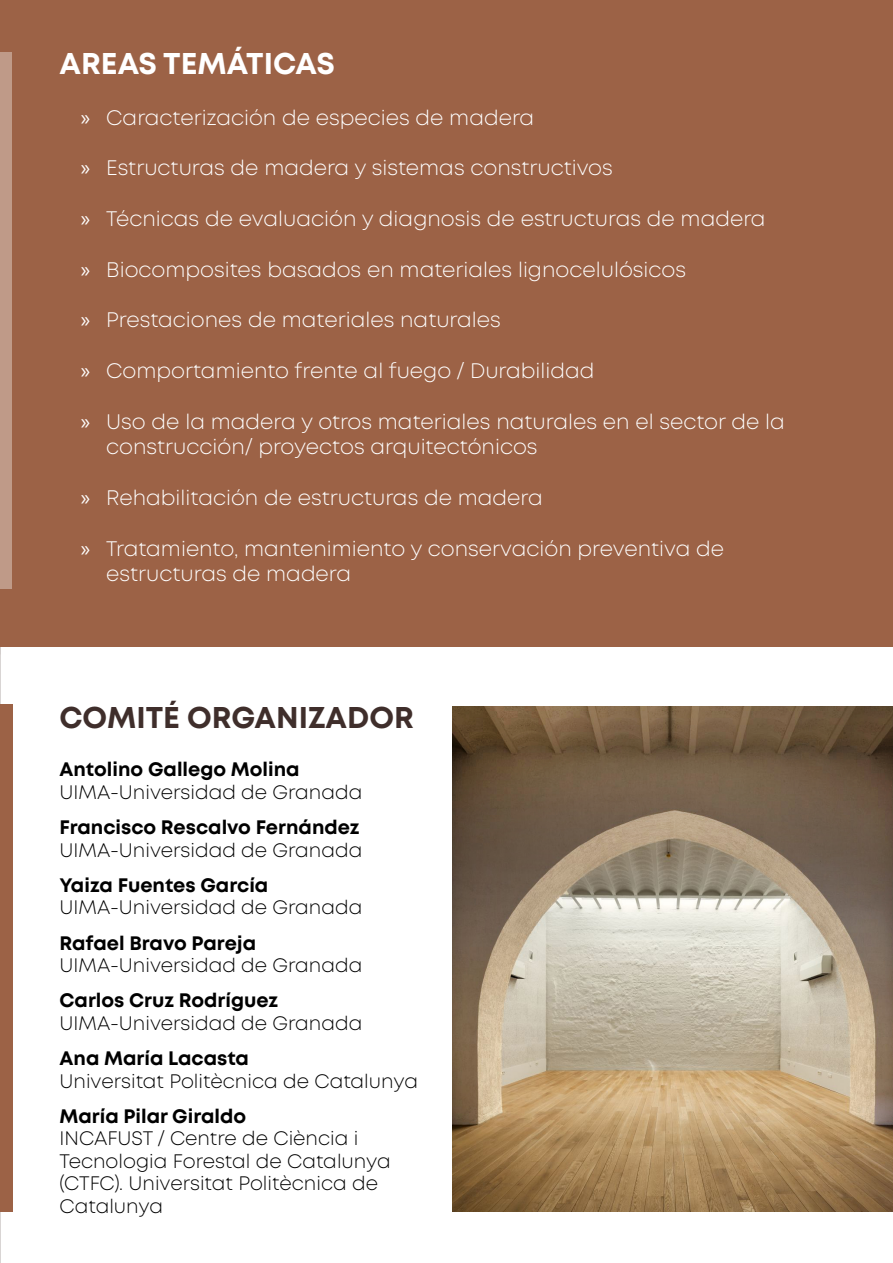
<style>
.page{position:relative;width:893px;height:1263px;background:#fff}
.page>*{position:absolute;margin:0;border:0;box-sizing:border-box;transform-origin:0 0}
.t1{font:700 30px "Mont";color:#3f2e2b}
.t2{font:700 30px "Mont";color:#fff}
.t3{font:300 21px/25.2px "Mont";color:#fff}
.t4{font:300 19.5px/22.5px "Mont";color:#000}
.t5{font:700 19.5px "Mont";color:#000}
.s1{font-family:"Myriad Pro";font-weight:400;font-size:22.5px}
</style>
<div class="page">
<img style="left:453px;top:707px;width:440px;height:505px">
<div style="left:0;top:0;width:893px;height:646px;background:#9c6246"></div>
<div style="left:0;top:704px;width:12px;height:508px;background:#9c6246"></div>
<div style="left:0;top:52px;width:11px;height:537px;background:#bf9a88"></div>
<h1 class="t2" style="left:60px;top:44px;width:277px">AREAS TEMÁTICAS</h1>
<p class="t3" style="left:81px;top:105px;width:455px"><span class="s1">»</span> Caracterización de especies de madera</p>
<p class="t3" style="left:81px;top:156px;width:534px"><span class="s1">»</span> Estructuras de madera y sistemas constructivos</p>
<p class="t3" style="left:81px;top:206px;width:686px"><span class="s1">»</span> Técnicas de evaluación y diagnosis de estructuras de madera</p>
<p class="t3" style="left:81px;top:257px;width:607px"><span class="s1">»</span> Biocomposites basados en materiales lignocelulósicos</p>
<p class="t3" style="left:81px;top:308px;width:422px"><span class="s1">»</span> Prestaciones de materiales naturales</p>
<p class="t3" style="left:81px;top:358px;width:515px"><span class="s1">»</span> Comportamiento frente al fuego / Durabilidad</p>
<p class="t3" style="left:106px;top:409px;width:680px;text-indent:-26px"><span class="s1">»</span> Uso de la madera y otros materiales naturales en el sector de la construcción/ proyectos arquitectónicos</p>
<p class="t3" style="left:81px;top:485px;width:464px"><span class="s1">»</span> Rehabilitación de estructuras de madera</p>
<p class="t3" style="left:106px;top:536px;width:619px;text-indent:-26px"><span class="s1">»</span> Tratamiento, mantenimiento y conservación preventiva de estructuras de madera</p>
<h1 class="t1" style="left:60px;top:698px;width:356px">COMITÉ ORGANIZADOR</h1>
<p class="t5" style="left:60px;top:757px;width:242px">Antolino Gallego Molina</p>
<p class="t4" style="left:60px;top:781px;width:304px">UIMA-Universidad de Granada</p>
<p class="t5" style="left:60px;top:815px;width:302px">Francisco Rescalvo Fernández</p>
<p class="t4" style="left:60px;top:839px;width:304px">UIMA-Universidad de Granada</p>
<p class="t5" style="left:60px;top:872px;width:210px">Yaiza Fuentes García</p>
<p class="t4" style="left:60px;top:896px;width:304px">UIMA-Universidad de Granada</p>
<p class="t5" style="left:60px;top:930px;width:198px">Rafael Bravo Pareja</p>
<p class="t4" style="left:60px;top:954px;width:304px">UIMA-Universidad de Granada</p>
<p class="t5" style="left:60px;top:988px;width:220px">Carlos Cruz Rodríguez</p>
<p class="t4" style="left:60px;top:1012px;width:304px">UIMA-Universidad de Granada</p>
<p class="t5" style="left:60px;top:1046px;width:191px">Ana María Lacasta</p>
<p class="t4" style="left:60px;top:1070px;width:360px">Universitat Politècnica de Catalunya</p>
<p class="t5" style="left:60px;top:1103px;width:188px">María Pilar Giraldo</p>
<p class="t4" style="left:60px;top:1127px;width:333px">INCAFUST / Centre de Ciència i<br>Tecnologia Forestal de Catalunya (CTFC). Universitat Politècnica de<br>Catalunya</p>
</div>
